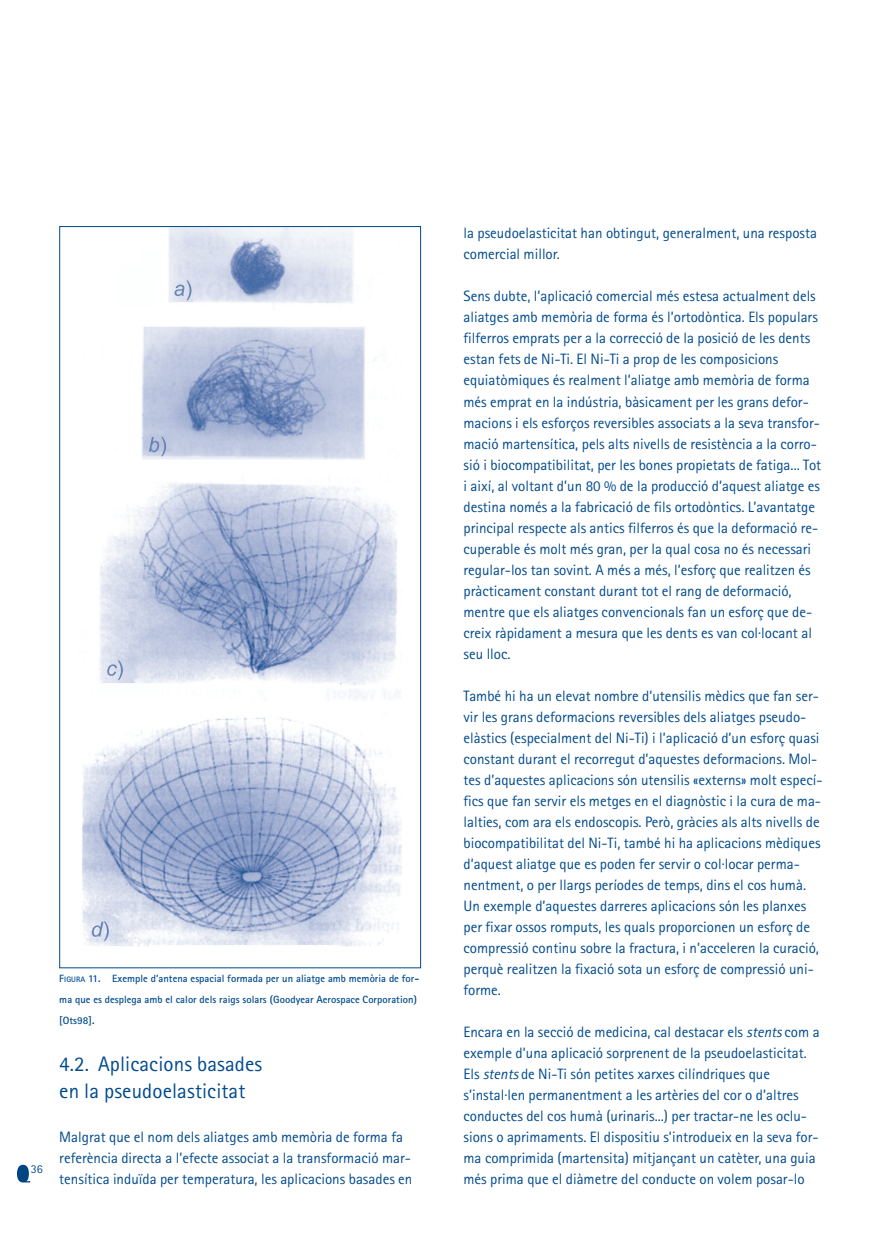
<style>
.page{position:relative;width:885px;height:1255px;background:#fff}
.page>*{position:absolute;margin:0;border:0;box-sizing:border-box;transform-origin:0 0}
.t1{font:21px/27px "Rotis Sans Serif";letter-spacing:.005em;color:#004a8d}
.t2{font:15px/21px "Rotis Sans Serif";color:#004a8d}
.t3{font:12px "Rotis Sans Serif";color:#004a8d}
.t4{font:700 10.5px/21px "Rotis Sans Serif";letter-spacing:.005em;color:#004a8d}
.s1{font-size:7.8px}
.s2{font-style:italic}
</style>
<div class="page">
<svg style="left:17px;top:226px;width:405px;height:957px"></svg>
<p class="t3" style="left:31px;top:1164px;width:14px">36</p>
<p class="t4" style="left:59px;top:969px;width:361px">F<span class="s1">IGURA</span> 11. Exemple d’antena espacial formada per un aliatge amb memòria de for&shy;ma que es desplega amb el calor dels raigs solars (Goodyear Aerospace Corporation) [Ots98].</p>
<h1 class="t1" style="left:59px;top:1052px;width:204px">4.2. Aplicacions basades en la pseudoelasticitat</h1>
<p class="t2" style="left:59px;top:1127px;width:354px">Malgrat que el nom dels aliatges amb memòria de forma fa referència directa a l’efecte associat a la transformació mar&shy;tensítica induïda per temperatura, les aplicacions basades en</p>
<p class="t2" style="left:463px;top:224px;width:355px">la pseudoelasticitat han obtingut, generalment, una resposta comercial millor.</p>
<p class="t2" style="left:463px;top:287px;width:359px">Sens dubte, l’aplicació comercial més estesa actualment dels aliatges amb memòria de forma és l’ortodòntica. Els populars filferros emprats per a la correcció de la posició de les dents estan fets de Ni-Ti. El Ni-Ti a prop de les composicions equiatòmiques és realment l’aliatge amb memòria de forma més emprat en la indústria, bàsicament per les grans defor&shy;macions i els esforços reversibles associats a la seva transfor&shy;mació martensítica, pels alts nivells de resistència a la corro&shy;sió i biocompatibilitat, per les bones propietats de fatiga... Tot i així, al voltant d’un 80 % de la producció d’aquest aliatge es destina només a la fabricació de fils ortodòntics. L’avantatge principal respecte als antics filferros és que la deformació re&shy;cuperable és molt més gran, per la qual cosa no és necessari regular-los tan sovint. A més a més, l’esforç que realitzen és pràcticament constant durant tot el rang de deformació, mentre que els aliatges convencionals fan un esforç que de&shy;creix ràpidament a mesura que les dents es van col·locant al seu lloc.</p>
<p class="t2" style="left:463px;top:686px;width:360px">També hi ha un elevat nombre d’utensilis mèdics que fan ser&shy;vir les grans deformacions reversibles dels aliatges pseudo&shy;elàstics (especialment del Ni-Ti) i l’aplicació d’un esforç quasi constant durant el recorregut d’aquestes deformacions. Mol&shy;tes d’aquestes aplicacions són utensilis «externs» molt especí&shy;fics que fan servir els metges en el diagnòstic i la cura de ma&shy;lalties, com ara els endoscopis. Però, gràcies als alts nivells de biocompatibilitat del Ni-Ti, també hi ha aplicacions mèdiques d’aquest aliatge que es poden fer servir o col·locar perma&shy;nentment, o per llargs períodes de temps, dins el cos humà.<br>Un exemple d’aquestes darreres aplicacions són les planxes per fixar ossos romputs, les quals proporcionen un esforç de compressió continu sobre la fractura, i n’acceleren la curació, perquè realitzen la fixació sota un esforç de compressió uni&shy;forme.</p>
<p class="t2" style="left:463px;top:1022px;width:357px">Encara en la secció de medicina, cal destacar els <span class="s2">stents</span> com a exemple d’una aplicació sorprenent de la pseudoelasticitat.<br>Els <span class="s2">stents</span> de Ni-Ti són petites xarxes cilíndriques que s’instal·len permanentment a les artèries del cor o d’altres conductes del cos humà (urinaris...) per tractar-ne les oclu&shy;sions o aprimaments. El dispositiu s’introdueix en la seva for&shy;ma comprimida (martensita) mitjançant un catèter, una guia més prima que el diàmetre del conducte on volem posar-lo</p>
</div>
